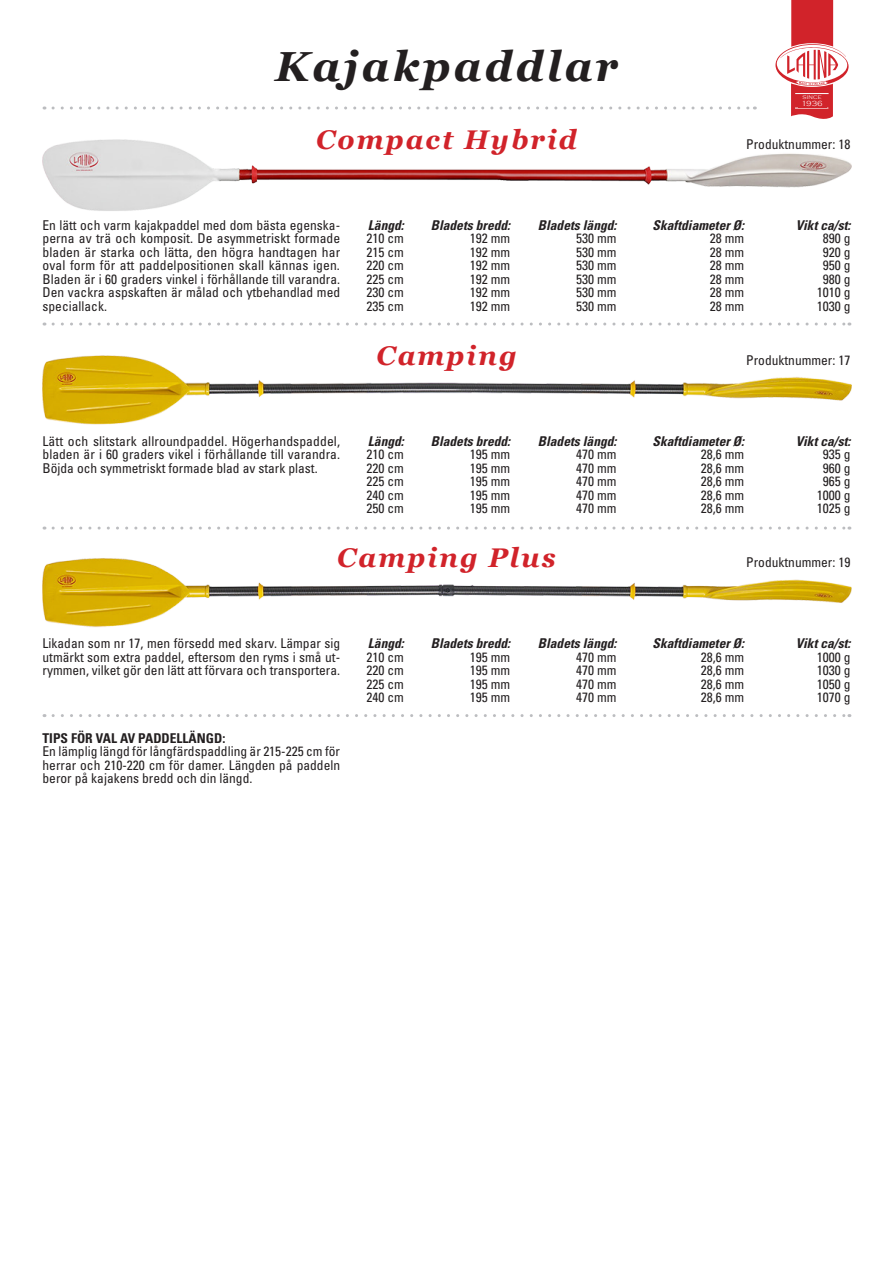
<style>
.page{position:relative;width:893px;height:1263px;background:#fff}
.page>*{position:absolute;margin:0;border:0;box-sizing:border-box;transform-origin:0 0}
.t1{font:italic 700 42px "Georgia";letter-spacing:.075em;color:#231f20}
.t2{font:italic 700 27px "Georgia";letter-spacing:.075em;color:#d1232a}
.t3{font:condensed 13.5px/13.5px "Univers";color:#231f20;text-align:justify}
.t4{font:italic 700 condensed 13.5px "Univers";color:#231f20}
.t5{font:700 condensed 13.5px "Univers";color:#231f20}
.t6{font:300 7.65px "Copperplate Gothic";color:#fff}
.t7{font:300 5.25px "Copperplate Gothic";letter-spacing:.05em;color:#fff}
</style>
<div class="page">
<img style="left:43px;top:139px;width:808px;height:72px">
<img style="left:43px;top:355px;width:808px;height:70px">
<img style="left:43px;top:558px;width:808px;height:70px">
<svg style="left:53px;top:714px;width:797px;height:3px"></svg>
<svg style="left:775px;top:0;width:74px;height:119px"></svg>
<svg style="left:53px;top:527px;width:797px;height:3px"></svg>
<svg style="left:53px;top:323px;width:797px;height:3px"></svg>
<svg style="left:53px;top:107px;width:702px;height:3px"></svg>
<p class="t1" style="left:275px;top:43px;width:344px">Kajakpaddlar</p>
<p class="t2" style="left:316px;top:124px;width:262px">Compact Hybrid</p>
<p class="t7" style="left:802px;top:94px;width:21px">SINCE</p>
<p class="t6" style="left:801px;top:99px;width:23px">1936</p>
<p class="t3" style="left:746px;top:137px;width:106px">Produktnummer: 18</p>
<p class="t3" style="left:43px;top:218px;width:299px">En lätt och varm kajakpaddel med dom bästa egenska&shy;perna av trä och komposit. De asymmetriskt formade bladen är starka och lätta, den högra handtagen har oval form för att paddelpositionen skall kännas igen.<br>Bladen är i 60 graders vinkel i förhållande till varandra.<br>Den vackra aspskaften är målad och ytbehandlad med speciallack.</p>
<p class="t3" style="left:43px;top:434px;width:299px">Lätt och slitstark allroundpaddel. Högerhandspaddel, bladen är i 60 graders vikel i förhållande till varandra.<br>Böjda och symmetriskt formade blad av stark plast.</p>
<p class="t4" style="left:368px;top:216px;width:37px">Längd:</p>
<p class="t4" style="left:431px;top:216px;width:81px">Bladets bredd:</p>
<p class="t4" style="left:538px;top:216px;width:80px">Bladets längd:</p>
<p class="t4" style="left:653px;top:216px;width:93px">Skaftdiameter Ø:</p>
<p class="t4" style="left:796px;top:216px;width:56px">Vikt ca/st:</p>
<p class="t3" style="left:366px;top:231px;width:39px">210 cm</p>
<p class="t3" style="left:470px;top:231px;width:42px">192 mm</p>
<p class="t3" style="left:576px;top:231px;width:42px">530 mm</p>
<p class="t3" style="left:710px;top:231px;width:36px">28 mm</p>
<p class="t3" style="left:823px;top:231px;width:29px">890 g</p>
<p class="t3" style="left:366px;top:245px;width:39px">215 cm</p>
<p class="t3" style="left:470px;top:245px;width:42px">192 mm</p>
<p class="t3" style="left:576px;top:245px;width:42px">530 mm</p>
<p class="t3" style="left:710px;top:245px;width:36px">28 mm</p>
<p class="t3" style="left:823px;top:245px;width:29px">920 g</p>
<p class="t3" style="left:366px;top:258px;width:39px">220 cm</p>
<p class="t3" style="left:470px;top:258px;width:42px">192 mm</p>
<p class="t3" style="left:576px;top:258px;width:42px">530 mm</p>
<p class="t3" style="left:710px;top:258px;width:36px">28 mm</p>
<p class="t3" style="left:823px;top:258px;width:29px">950 g</p>
<p class="t3" style="left:366px;top:272px;width:39px">225 cm</p>
<p class="t3" style="left:470px;top:272px;width:42px">192 mm</p>
<p class="t3" style="left:576px;top:272px;width:42px">530 mm</p>
<p class="t3" style="left:710px;top:272px;width:36px">28 mm</p>
<p class="t3" style="left:823px;top:272px;width:29px">980 g</p>
<p class="t3" style="left:366px;top:285px;width:39px">230 cm</p>
<p class="t3" style="left:470px;top:285px;width:42px">192 mm</p>
<p class="t3" style="left:576px;top:285px;width:42px">530 mm</p>
<p class="t3" style="left:710px;top:285px;width:36px">28 mm</p>
<p class="t3" style="left:817px;top:285px;width:35px">1010 g</p>
<p class="t3" style="left:366px;top:299px;width:39px">235 cm</p>
<p class="t3" style="left:470px;top:299px;width:42px">192 mm</p>
<p class="t3" style="left:576px;top:299px;width:42px">530 mm</p>
<p class="t3" style="left:710px;top:299px;width:36px">28 mm</p>
<p class="t3" style="left:817px;top:299px;width:35px">1030 g</p>
<p class="t2" style="left:376px;top:340px;width:142px">Camping</p>
<p class="t3" style="left:746px;top:353px;width:106px">Produktnummer: 17</p>
<p class="t4" style="left:368px;top:432px;width:37px">Längd:</p>
<p class="t4" style="left:431px;top:432px;width:81px">Bladets bredd:</p>
<p class="t4" style="left:538px;top:432px;width:80px">Bladets längd:</p>
<p class="t4" style="left:653px;top:432px;width:93px">Skaftdiameter Ø:</p>
<p class="t4" style="left:796px;top:432px;width:56px">Vikt ca/st:</p>
<p class="t3" style="left:366px;top:447px;width:39px">210 cm</p>
<p class="t3" style="left:470px;top:447px;width:42px">195 mm</p>
<p class="t3" style="left:576px;top:447px;width:42px">470 mm</p>
<p class="t3" style="left:701px;top:447px;width:45px">28,6 mm</p>
<p class="t3" style="left:823px;top:447px;width:29px">935 g</p>
<p class="t3" style="left:366px;top:461px;width:39px">220 cm</p>
<p class="t3" style="left:470px;top:461px;width:42px">195 mm</p>
<p class="t3" style="left:576px;top:461px;width:42px">470 mm</p>
<p class="t3" style="left:701px;top:461px;width:45px">28,6 mm</p>
<p class="t3" style="left:823px;top:461px;width:29px">960 g</p>
<p class="t3" style="left:366px;top:474px;width:39px">225 cm</p>
<p class="t3" style="left:470px;top:474px;width:42px">195 mm</p>
<p class="t3" style="left:576px;top:474px;width:42px">470 mm</p>
<p class="t3" style="left:701px;top:474px;width:45px">28,6 mm</p>
<p class="t3" style="left:823px;top:474px;width:29px">965 g</p>
<p class="t3" style="left:366px;top:488px;width:39px">240 cm</p>
<p class="t3" style="left:470px;top:488px;width:42px">195 mm</p>
<p class="t3" style="left:576px;top:488px;width:42px">470 mm</p>
<p class="t3" style="left:701px;top:488px;width:45px">28,6 mm</p>
<p class="t3" style="left:817px;top:488px;width:35px">1000 g</p>
<p class="t3" style="left:366px;top:501px;width:39px">250 cm</p>
<p class="t3" style="left:470px;top:501px;width:42px">195 mm</p>
<p class="t3" style="left:576px;top:501px;width:42px">470 mm</p>
<p class="t3" style="left:701px;top:501px;width:45px">28,6 mm</p>
<p class="t3" style="left:817px;top:501px;width:35px">1025 g</p>
<p class="t2" style="left:337px;top:542px;width:220px">Camping Plus</p>
<p class="t3" style="left:746px;top:555px;width:106px">Produktnummer: 19</p>
<p class="t3" style="left:43px;top:636px;width:299px">Likadan som nr 17, men försedd med skarv. Lämpar sig utmärkt som extra paddel, eftersom den ryms i små ut&shy;rymmen, vilket gör den lätt att förvara och transportera.</p>
<p class="t5" style="left:43px;top:729px;width:184px">TIPS FÖR VAL AV PADDELLÄNGD:</p>
<p class="t3" style="left:43px;top:744px;width:299px">En lämplig längd för långfärdspaddling är 215-225 cm för herrar och 210-220 cm för damer. Längden på paddeln beror på kajakens bredd och din längd.</p>
<p class="t4" style="left:368px;top:635px;width:37px">Längd:</p>
<p class="t4" style="left:431px;top:635px;width:81px">Bladets bredd:</p>
<p class="t4" style="left:538px;top:635px;width:80px">Bladets längd:</p>
<p class="t4" style="left:653px;top:635px;width:93px">Skaftdiameter Ø:</p>
<p class="t4" style="left:796px;top:635px;width:56px">Vikt ca/st:</p>
<p class="t3" style="left:366px;top:650px;width:39px">210 cm</p>
<p class="t3" style="left:470px;top:650px;width:42px">195 mm</p>
<p class="t3" style="left:576px;top:650px;width:42px">470 mm</p>
<p class="t3" style="left:701px;top:650px;width:45px">28,6 mm</p>
<p class="t3" style="left:817px;top:650px;width:35px">1000 g</p>
<p class="t3" style="left:366px;top:663px;width:39px">220 cm</p>
<p class="t3" style="left:470px;top:663px;width:42px">195 mm</p>
<p class="t3" style="left:576px;top:663px;width:42px">470 mm</p>
<p class="t3" style="left:701px;top:663px;width:45px">28,6 mm</p>
<p class="t3" style="left:817px;top:663px;width:35px">1030 g</p>
<p class="t3" style="left:366px;top:677px;width:39px">225 cm</p>
<p class="t3" style="left:470px;top:677px;width:42px">195 mm</p>
<p class="t3" style="left:576px;top:677px;width:42px">470 mm</p>
<p class="t3" style="left:701px;top:677px;width:45px">28,6 mm</p>
<p class="t3" style="left:817px;top:677px;width:35px">1050 g</p>
<p class="t3" style="left:366px;top:690px;width:39px">240 cm</p>
<p class="t3" style="left:470px;top:690px;width:42px">195 mm</p>
<p class="t3" style="left:576px;top:690px;width:42px">470 mm</p>
<p class="t3" style="left:701px;top:690px;width:45px">28,6 mm</p>
<p class="t3" style="left:817px;top:690px;width:35px">1070 g</p>
</div>
